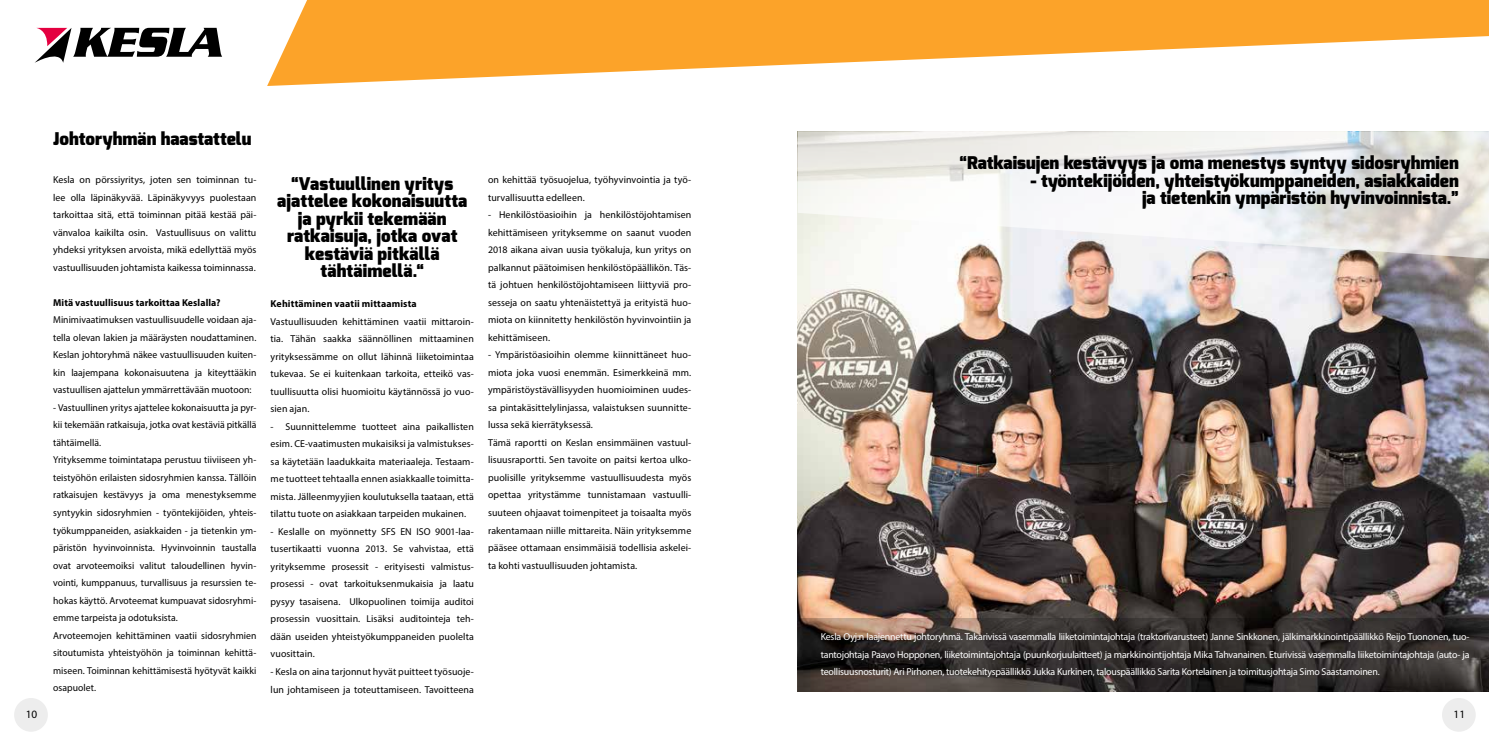
<style>
.page{position:relative;width:1489px;height:745px;background:#fff}
.page>*{position:absolute;margin:0;border:0;box-sizing:border-box;transform-origin:0 0}
.t1{font:900 17.5px/17.5px "Exo";color:#000;text-align:center}
.t2{font:11.25px "Myriad Pro";color:#000}
.t3{font:10px/17.5px "Myriad Pro";letter-spacing:.005em;color:#000;text-align:justify}
.t4{font:10px/17.5px "Myriad Pro";letter-spacing:-.02em;color:#fff;text-align:justify}
.t5{font:700 10px "Myriad Pro";letter-spacing:.01em;color:#000}
</style>
<div class="page">
<svg style="left:267px;top:0;width:1221px;height:86px;fill:#fca329"></svg>
<svg style="left:35px;top:28px;width:187px;height:35px"></svg>
<div style="left:14px;top:697px;width:34px;height:34px;background:#ededed;border-radius:50%"></div>
<div style="left:1441px;top:697px;width:34px;height:34px;background:#ededed;border-radius:50%"></div>
<img style="left:797px;top:259px;width:691px;height:358px">
<svg style="left:797px;top:131px;width:691px;height:128px"></svg>
<svg style="left:797px;top:617px;width:691px;height:74px;background:#38322f"></svg>
<h1 class="t1" style="left:53px;top:130px;width:200px">Johtoryhmän haastattelu</h1>
<p class="t3" style="left:53px;top:171px;width:205px">Kesla on pörssiyritys, joten sen toiminnan tu&shy;lee olla läpinäkyvää. Läpinäkyvyys puolestaan tarkoittaa sitä, että toiminnan pitää kestää päi&shy;vänvaloa kaikilta osin. Vastuullisuus on valittu yhdeksi yrityksen arvoista, mikä edellyttää myös vastuullisuuden johtamista kaikessa toiminnassa.</p>
<p class="t5" style="left:53px;top:296px;width:169px">Mitä vastuullisuus tarkoittaa Keslalla?</p>
<p class="t3" style="left:53px;top:311px;width:205px">Minimivaatimuksen vastuullisuudelle voidaan aja&shy;tella olevan lakien ja määräysten noudattaminen.<br>Keslan johtoryhmä näkee vastuullisuuden kuiten&shy;kin laajempana kokonaisuutena ja kiteyttääkin vastuullisen ajattelun ymmärrettävään muotoon:</p>
<p class="t3" style="left:53px;top:398px;width:205px;text-align:left">- Vastuullinen yritys ajattelee kokonaisuutta ja pyr&shy;kii tekemään ratkaisuja, jotka ovat kestäviä pitkällä tähtäimellä.<br>Yrityksemme toimintatapa perustuu tiiviiseen yh&shy;teistyöhön erilaisten sidosryhmien kanssa. Tällöin ratkaisujen kestävyys ja oma menestyksemme syntyykin sidosryhmien - työntekijöiden, yhteis&shy;työkumppaneiden, asiakkaiden - ja tietenkin ym&shy;päristön hyvinvoinnista. Hyvinvoinnin taustalla ovat arvoteemoiksi valitut taloudellinen hyvin&shy;vointi, kumppanuus, turvallisuus ja resurssien te&shy;hokas käyttö. Arvoteemat kumpuavat sidosryhmi&shy;emme tarpeista ja odotuksista.<br>Arvoteemojen kehittäminen vaatii sidosryhmien sitoutumista yhteistyöhön ja toiminnan kehittä&shy;miseen. Toiminnan kehittämisestä hyötyvät kaikki osapuolet.</p>
<h1 class="t1" style="left:277px;top:175px;width:192px">“Vastuullinen yritys ajattelee kokonaisuutta ja pyrkii tekemään ratkaisuja, jotka ovat kestäviä pitkällä tähtäimellä.“</h1>
<p class="t5" style="left:270px;top:297px;width:148px">Kehittäminen vaatii mittaamista</p>
<p class="t3" style="left:270px;top:312px;width:205px">Vastuullisuuden kehittäminen vaatii mittaroin&shy;tia. Tähän saakka säännöllinen mittaaminen yrityksessämme on ollut lähinnä liiketoimintaa tukevaa. Se ei kuitenkaan tarkoita, etteikö vas&shy;tuullisuutta olisi huomioitu käytännössä jo vuo&shy;sien ajan.</p>
<p class="t3" style="left:270px;top:417px;width:205px">- Suunnittelemme tuotteet aina paikallisten esim. CE-vaatimusten mukaisiksi ja valmistukses&shy;sa käytetään laadukkaita materiaaleja. Testaam&shy;me tuotteet tehtaalla ennen asiakkaalle toimitta&shy;mista. Jälleenmyyjien koulutuksella taataan, että tilattu tuote on asiakkaan tarpeiden mukainen.</p>
<p class="t3" style="left:270px;top:522px;width:205px">- Keslalle on myönnetty SFS EN ISO 9001-laa&shy;tusertikaatti vuonna 2013. Se vahvistaa, että yrityksemme prosessit - erityisesti valmistus&shy;prosessi - ovat tarkoituksenmukaisia ja laatu pysyy tasaisena. Ulkopuolinen toimija auditoi prosessin vuosittain. Lisäksi auditointeja teh&shy;dään useiden yhteistyökumppaneiden puolelta vuosittain.</p>
<p class="t3" style="left:270px;top:662px;width:205px">- Kesla on aina tarjonnut hyvät puitteet työsuoje&shy;lun johtamiseen ja toteuttamiseen. Tavoitteena</p>
<p class="t3" style="left:488px;top:171px;width:205px">on kehittää työsuojelua, työhyvinvointia ja työ&shy;turvallisuutta edelleen.</p>
<p class="t3" style="left:488px;top:206px;width:205px">- Henkilöstöasioihin ja henkilöstöjohtamisen kehittämiseen yrityksemme on saanut vuoden 2018 aikana aivan uusia työkaluja, kun yritys on palkannut päätoimisen henkilöstöpäällikön. Täs&shy;tä johtuen henkilöstöjohtamiseen liittyviä pro&shy;sesseja on saatu yhtenäistettyä ja erityistä huo&shy;miota on kiinnitetty henkilöstön hyvinvointiin ja kehittämiseen.</p>
<p class="t3" style="left:488px;top:346px;width:205px;text-align:left">- Ympäristöasioihin olemme kiinnittäneet huo&shy;miota joka vuosi enemmän. Esimerkkeinä mm. ympäristöystävällisyyden huomioiminen uudes&shy;sa pintakäsittelylinjassa, valaistuksen suunnitte&shy;lussa sekä kierrätyksessä.<br>Tämä raportti on Keslan ensimmäinen vastuul&shy;lisuusraportti. Sen tavoite on paitsi kertoa ulko&shy;puolisille yrityksemme vastuullisuudesta myös opettaa yritystämme tunnistamaan vastuulli&shy;suuteen ohjaavat toimenpiteet ja toisaalta myös rakentamaan niille mittareita. Näin yrityksemme pääsee ottamaan ensimmäisiä todellisia askelei&shy;ta kohti vastuullisuuden johtamista.</p>
<h1 class="t1" style="left:959px;top:154px;width:500px">“Ratkaisujen kestävyys ja oma menestys syntyy sidosryhmien</h1>
<h1 class="t1" style="left:1030px;top:172px;width:430px;text-align:right">- työntekijöiden, yhteistyökumppaneiden, asiakkaiden ja tietenkin ympäristön hyvinvoinnista.”</h1>
<p class="t4" style="left:820px;top:627px;width:650px">Kesla Oyj:n laajennettu johtoryhmä. Takarivissä vasemmalla liiketoimintajohtaja (traktorivarusteet) Janne Sinkkonen, jälkimarkkinointipäällikkö Reijo Tuononen, tuo&shy;tantojohtaja Paavo Hopponen, liiketoimintajohtaja (puunkorjuulaitteet) ja markkinointijohtaja Mika Tahvanainen. Eturivissä vasemmalla liiketoimintajohtaja (auto- ja teollisuusnosturit) Ari Pirhonen, tuotekehityspäällikkö Jukka Kurkinen, talouspäällikkö Sarita Kortelainen ja toimitusjohtaja Simo Saastamoinen.</p>
<p class="t2" style="left:26px;top:706px;width:13px">10</p>
<p class="t2" style="left:1453px;top:706px;width:13px">11</p>
</div>
